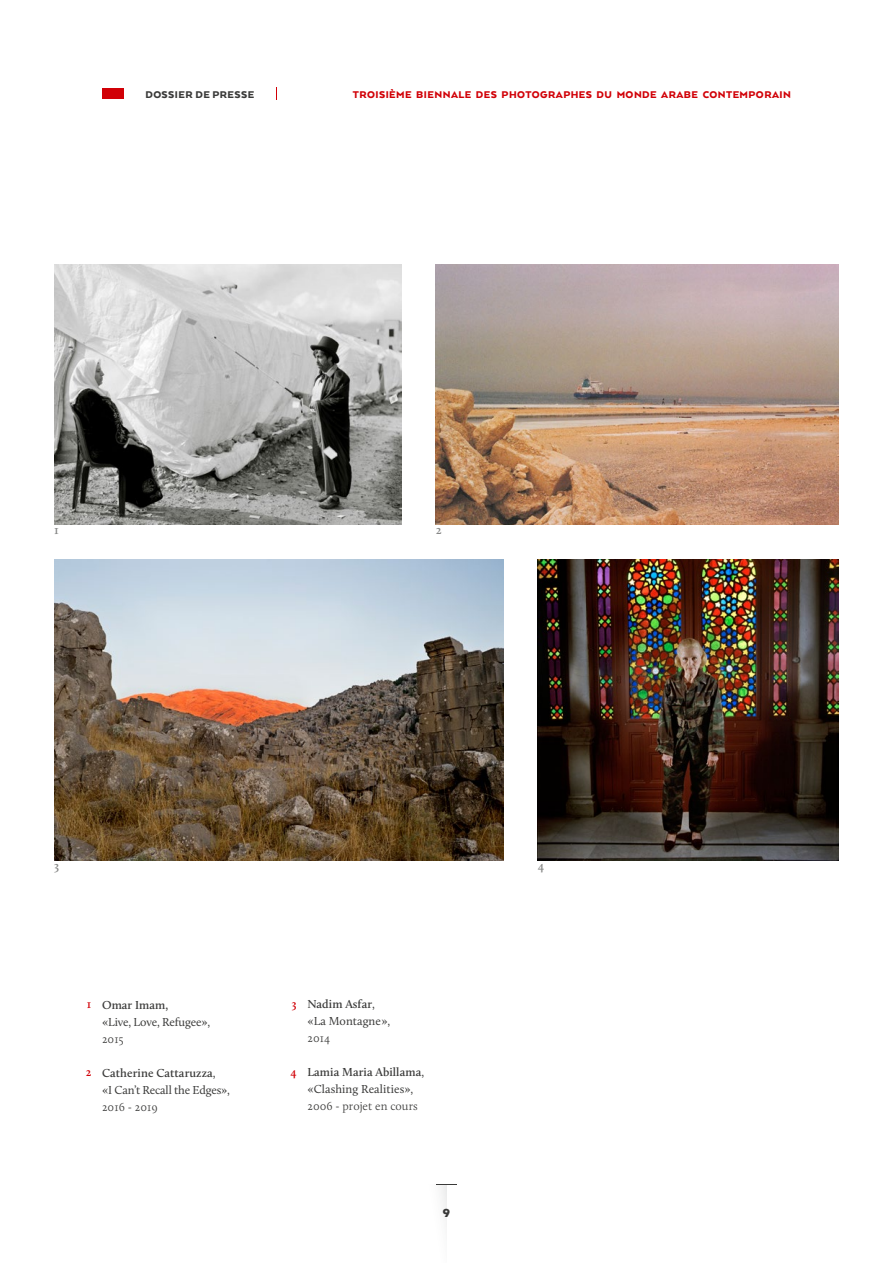
<style>
.page{position:relative;width:893px;height:1263px;background:#fff}
.page>*{position:absolute;margin:0;border:0;box-sizing:border-box;transform-origin:0 0}
.t1{font:900 13.5px "Arquitecta";color:#3a3a39}
.t2{font:600 12.6px "Calluna";color:#868786}
.t3{font:12px/17px "Calluna";letter-spacing:-.015em;color:#3a3a39}
.t4{font:12px/17px "Calluna";letter-spacing:.005em;color:#3a3a39}
.t5{font:300 12px "Calluna";letter-spacing:.005em;color:#3a3a39}
.t6{font:600 12px "Calluna";letter-spacing:.005em;color:#3a3a39}
.t7{font:600 12px "Calluna";color:#d10007}
.t8{font:900 11.25px "Arquitecta";letter-spacing:.04em;color:#d10007}
.t9{font:900 11.25px "Arquitecta";letter-spacing:.04em;color:#3a3a39}
.s1{font-weight:600}
</style>
<div class="page">
<div style="left:102px;top:88px;width:21px;height:11px;background:#d10007"></div>
<svg style="left:436px;top:1184px;width:21px;height:1px"></svg>
<img style="left:54px;top:559px;width:450px;height:301px">
<img style="left:538px;top:559px;width:301px;height:301px">
<img style="left:54px;top:264px;width:348px;height:261px">
<img style="left:436px;top:264px;width:403px;height:261px">
<p class="t9" style="left:145px;top:87px;width:110px">DOSSIER DE PRESSE</p>
<p class="t8" style="left:353px;top:87px;width:440px">TROISIÈME BIENNALE DES PHOTOGRAPHES DU MONDE ARABE CONTEMPORAIN</p>
<p class="t2" style="left:54px;top:522px;width:6px">1</p>
<p class="t2" style="left:436px;top:522px;width:8px">2</p>
<p class="t2" style="left:54px;top:858px;width:7px">3</p>
<p class="t2" style="left:538px;top:858px;width:8px">4</p>
<p class="t7" style="left:87px;top:996px;width:6px">1</p>
<p class="t7" style="left:86px;top:1064px;width:7px">2</p>
<p class="t6" style="left:102px;top:998px;width:68px">Omar Imam,</p>
<p class="t3" style="left:102px;top:1014px;width:110px">«Live, Love, Refugee»,</p>
<p class="t5" style="left:102px;top:1032px;width:23px">2015</p>
<p class="t3" style="left:102px;top:1065px;width:129px"><span class="s1">Catherine Cattaruzza</span>,<br>«I Can’t Recall the Edges»,</p>
<p class="t5" style="left:102px;top:1100px;width:57px">2016 - 2019</p>
<p class="t7" style="left:292px;top:996px;width:6px">3</p>
<p class="t7" style="left:291px;top:1064px;width:8px">4</p>
<p class="t4" style="left:307px;top:995px;width:84px"><span class="s1">Nadim Asfar</span>, «La Montagne »,</p>
<p class="t5" style="left:307px;top:1030px;width:24px">2014</p>
<p class="t4" style="left:307px;top:1063px;width:118px"><span class="s1">Lamia Maria Abillama</span>, «Clashing Realities»,</p>
<p class="t5" style="left:307px;top:1098px;width:112px">2006 - projet en cours</p>
<p class="t1" style="left:443px;top:1204px;width:9px">9</p>
</div>
